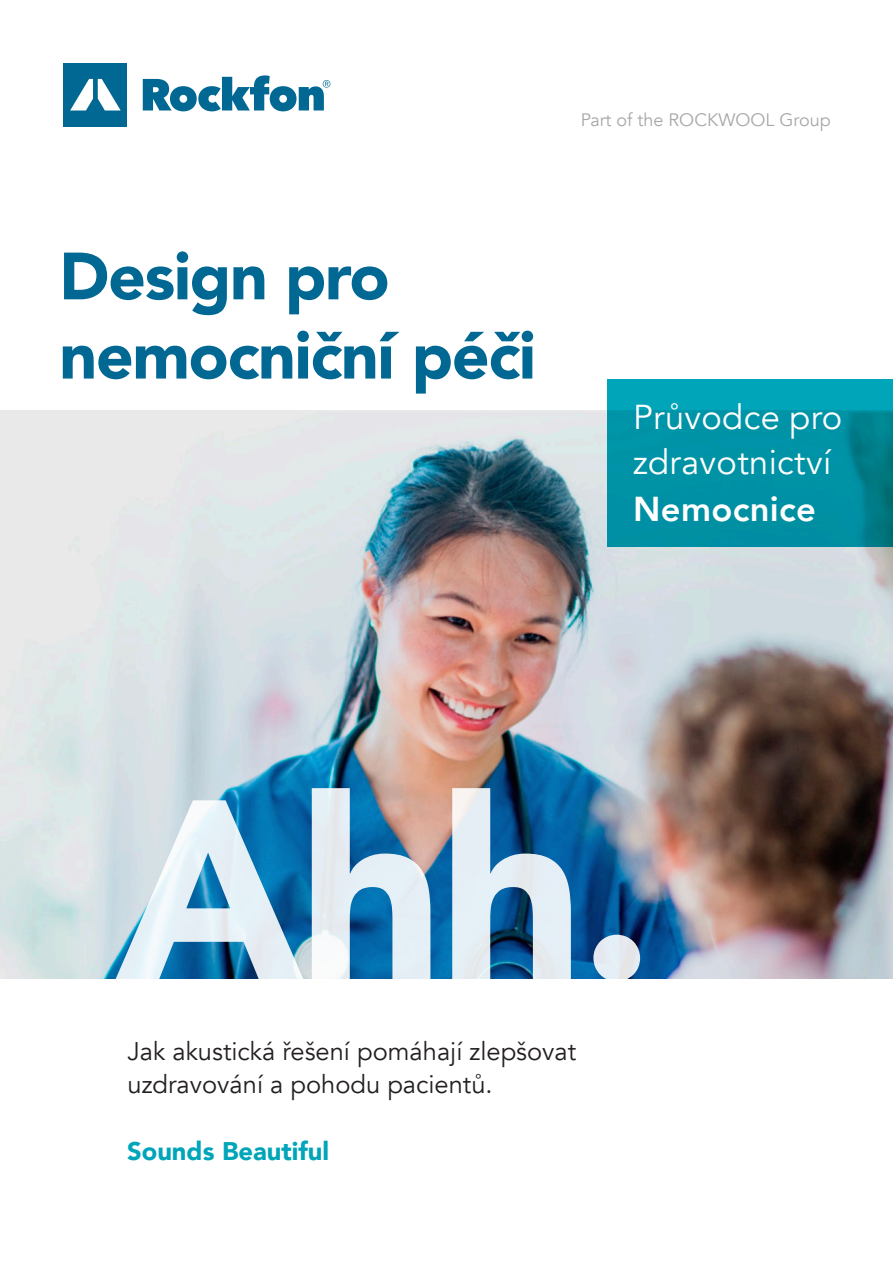
<style>
.page{position:relative;width:893px;height:1263px;background:#fff}
.page>*{position:absolute;margin:0;border:0;box-sizing:border-box;transform-origin:0 0}
.t1{font:900 253.5px "Avenir";color:#fff}
.t2{font:900 66px/79.2px "Avenir";letter-spacing:-.02em;color:#006893}
.t3{font:34.5px/44.8px "Avenir";letter-spacing:.01em;color:#fff}
.t4{font:800 34.5px "Avenir";letter-spacing:.01em;color:#fff}
.t5{font:25.5px/33.2px "Avenir";color:#231f20}
.t6{font:900 25.5px "Avenir";color:#00a5b9}
.t7{font:18px "Avenir";color:#888a8c}
</style>
<div class="page">
<img style="left:0;top:410px;width:893px;height:568px">
<svg style="left:143px;top:75px;width:187px;height:36px"></svg>
<div style="left:64px;top:63px;width:63px;height:63px;background:#006893"></div>
<svg style="left:70px;top:79px;width:51px;height:31px"></svg>
<svg style="left:608px;top:379px;width:285px;height:167px;background:#0092a5"></svg>
<h2 class="t2" style="left:59px;top:235px;width:478px">Design pro nemocniční péči</h2>
<p class="t7" style="left:580px;top:109px;width:252px">Part of the ROCKWOOL Group</p>
<h3 class="t3" style="left:633px;top:395px;width:211px">Průvodce pro zdravotnictví</h3>
<h3 class="t4" style="left:633px;top:482px;width:184px">Nemocnice</h3>
<h1 class="t1" style="left:116px;top:674px;width:540px">Ahh.</h1>
<p class="t5" style="left:128px;top:1035px;width:450px">Jak akustická řešení pomáhají zlepšovat uzdravování a pohodu pacientů.</p>
<p class="t6" style="left:127px;top:1130px;width:204px">Sounds Beautiful</p>
</div>
